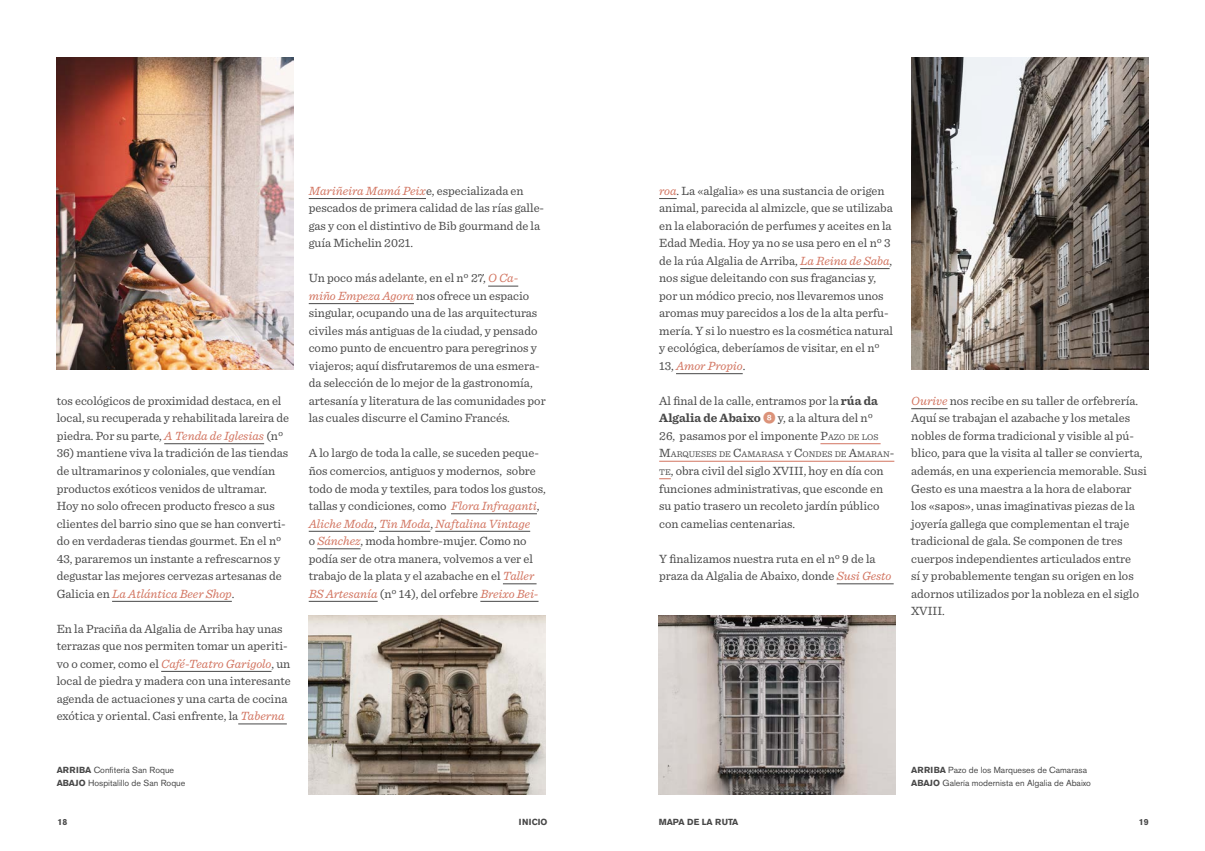
<style>
.page{position:relative;width:1205px;height:851px;background:#fff}
.page>*{position:absolute;margin:0;border:0;box-sizing:border-box;transform-origin:0 0}
.t1{font:12.5px/17.5px "Sentinel";color:#484848}
.t2{font:8.75px/13.8px "Akzidenz Grotesk BE";color:#484848}
.t3{font:8.75px "Sentinel";color:#484848}
.t4{font:700 8.75px "Akzidenz Grotesk BE";color:#484848}
.s1{font-style:italic;color:#d27460}
.s2{font-weight:700}
.s3{font-family:"Whitney Index Black Round Bd";color:#db9279}
.s4{font-style:inherit}
.s5{font-size:8.75px}
.s6{font-size:12.5px}
</style>
<div class="page">
<img style="left:309px;top:615px;width:237px;height:179px">
<hr style="left:309px;top:198px;width:117px;height:1px;background:#484848">
<hr style="left:488px;top:286px;width:30px;height:1px;background:#484848">
<hr style="left:309px;top:303px;width:105px;height:1px;background:#484848">
<hr style="left:451px;top:513px;width:86px;height:1px;background:#484848">
<hr style="left:309px;top:531px;width:65px;height:1px;background:#484848">
<hr style="left:379px;top:531px;width:51px;height:1px;background:#484848">
<hr style="left:435px;top:531px;width:95px;height:1px;background:#484848">
<hr style="left:317px;top:548px;width:43px;height:1px;background:#484848">
<hr style="left:503px;top:583px;width:33px;height:1px;background:#484848">
<hr style="left:309px;top:601px;width:69px;height:1px;background:#484848">
<hr style="left:480px;top:601px;width:58px;height:1px;background:#484848">
<hr style="left:164px;top:443px;width:100px;height:1px;background:#484848">
<hr style="left:112px;top:601px;width:120px;height:1px;background:#484848">
<hr style="left:161px;top:671px;width:110px;height:1px;background:#484848">
<hr style="left:238px;top:723px;width:49px;height:1px;background:#484848">
<img style="left:57px;top:57px;width:237px;height:313px">
<hr style="left:911px;top:408px;width:36px;height:1px;background:#484848">
<svg style="left:659px;top:198px;width:18px;height:1px"></svg>
<hr style="left:800px;top:268px;width:89px;height:1px;background:#484848">
<hr style="left:676px;top:373px;width:67px;height:1px;background:#484848">
<hr style="left:820px;top:443px;width:60px;height:1px;background:#d27460">
<hr style="left:659px;top:461px;width:235px;height:1px;background:#d27460">
<svg style="left:659px;top:478px;width:12px;height:1px"></svg>
<hr style="left:837px;top:583px;width:56px;height:1px;background:#484848">
<img style="left:911px;top:57px;width:237px;height:313px">
<img style="left:659px;top:615px;width:237px;height:179px">
<p class="t1" style="left:57px;top:391px;width:234px">tos ecológicos de proximidad destaca, en el local, su recuperada y rehabilitada lareira de piedra. Por su parte, <span class="s1">A Tenda de Iglesias</span> (nº</p>
<p class="t1" style="left:57px;top:443px;width:233px">36) mantiene viva la tradición de las tiendas de ultramarinos y coloniales, que vendían productos exóticos venidos de ultramar.<br>Hoy no solo ofrecen producto fresco a sus clientes del barrio sino que se han converti&shy;do en verdaderas tiendas gourmet. En el nº 43, pararemos un instante a refrescarnos y degustar las mejores cervezas artesanas de Galicia en <span class="s1">La Atlántica Beer Shop</span>.</p>
<p class="t1" style="left:57px;top:618px;width:235px">En la Praciña da Algalia de Arriba hay unas terrazas que nos permiten tomar un aperiti&shy;vo o comer, como el <span class="s1">Café-Teatro Garigolo</span>, un local de piedra y madera con una interesante agenda de actuaciones y una carta de cocina exótica y oriental. Casi enfrente, la <span class="s1">Taberna</span></p>
<p class="t1" style="left:309px;top:181px;width:237px"><span class="s1">Mariñeira Mamá Peix</span>e, especializada en pescados de primera calidad de las rías galle&shy;gas y con el distintivo de Bib gourmand de la guía Michelin 2021.</p>
<p class="t1" style="left:309px;top:268px;width:238px">Un poco más adelante, en el nº 27, <span class="s1">O Ca&shy;miño Empeza Agora</span> nos ofrece un espacio singular, ocupando una de las arquitecturas civiles más antiguas de la ciudad, y pensado como punto de encuentro para peregrinos y viajeros; aquí disfrutaremos de una esmera&shy;da selección de lo mejor de la gastronomía, artesanía y literatura de las comunidades por las cuales discurre el Camino Francés.</p>
<p class="t1" style="left:309px;top:443px;width:238px">A lo largo de toda la calle, se suceden peque&shy;ños comercios, antiguos y modernos, sobre todo de moda y textiles, para todos los gustos, tallas y condiciones, como <span class="s1">Flora Infraganti</span>, <span class="s1">Aliche Moda</span>, <span class="s1">Tin Moda</span>, <span class="s1">Naftalina Vintage<br></span>o <span class="s1">Sánchez</span>, moda hombre-mujer. Como no podía ser de otra manera, volvemos a ver el trabajo de la plata y el azabache en el <span class="s1">Taller BS Artesanía</span> (nº 14), del orfebre <span class="s1">Breixo Bei-</span></p>
<p class="t1" style="left:659px;top:181px;width:235px"><span class="s1">roa</span>. La «algalia» es una sustancia de origen animal, parecida al almizcle, que se utilizaba en la elaboración de perfumes y aceites en la Edad Media. Hoy ya no se usa pero en el nº 3 de la rúa Algalia de Arriba, <span class="s1">La Reina de Saba</span>, nos sigue deleitando con sus fragancias y, por un módico precio, nos llevaremos unos aromas muy parecidos a los de la alta perfu&shy;mería. Y si lo nuestro es la cosmética natural y ecológica, deberíamos de visitar, en el nº 13, <span class="s1">Amor Propio</span>.</p>
<p class="t1" style="left:659px;top:391px;width:221px">Al final de la calle, entramos por la <span class="s2">rúa da<br>Algalia de Abaixo</span> <span class="s3">8</span> y, a la altura del nº<br>26, pasamos por el imponente <span class="s4">P</span><span class="s5">AZO DE LOS</span></p>
<p class="t3" style="left:659px;top:448px;width:237px"><span class="s6">M</span>ARQUESES DE <span class="s6">C</span>AMARASA Y <span class="s6">C</span>ONDES DE <span class="s6">A</span>MARAN<span class="s6">-</span></p>
<p class="t1" style="left:659px;top:461px;width:226px"><span class="s5">TE</span>, obra civil del siglo XVIII, hoy en día con funciones administrativas, que esconde en su patio trasero un recoleto jardín público con camelias centenarias.</p>
<p class="t1" style="left:659px;top:548px;width:234px">Y finalizamos nuestra ruta en el nº 9 de la praza da Algalia de Abaixo, donde <span class="s1">Susi Gesto</span></p>
<p class="t1" style="left:911px;top:391px;width:237px"><span class="s1">Ourive</span> nos recibe en su taller de orfebrería.<br>Aquí se trabajan el azabache y los metales nobles de forma tradicional y visible al pú&shy;blico, para que la visita al taller se convierta, además, en una experiencia memorable. Susi Gesto es una maestra a la hora de elaborar los «sapos», unas imaginativas piezas de la joyería gallega que complementan el traje tradicional de gala. Se componen de tres cuerpos independientes articulados entre<br>sí y probablemente tengan su origen en los adornos utilizados por la nobleza en el siglo XVIII.</p>
<p class="t2" style="left:57px;top:762px;width:130px"><span class="s2">ARRIBA</span> Confitería San Roque<br><span class="s2">ABAJO</span> Hospitalillo de San Roque</p>
<p class="t2" style="left:911px;top:762px;width:181px"><span class="s2">ARRIBA</span> Pazo de los Marqueses de Camarasa<br><span class="s2">ABAJO</span> Galería modernista en Algalia de Abaixo</p>
<p class="t4" style="left:58px;top:817px;width:11px">18</p>
<p class="t4" style="left:519px;top:817px;width:30px">INICIO</p>
<p class="t4" style="left:659px;top:817px;width:81px">MAPA DE LA RUTA</p>
<p class="t4" style="left:1139px;top:817px;width:11px">19</p>
</div>
